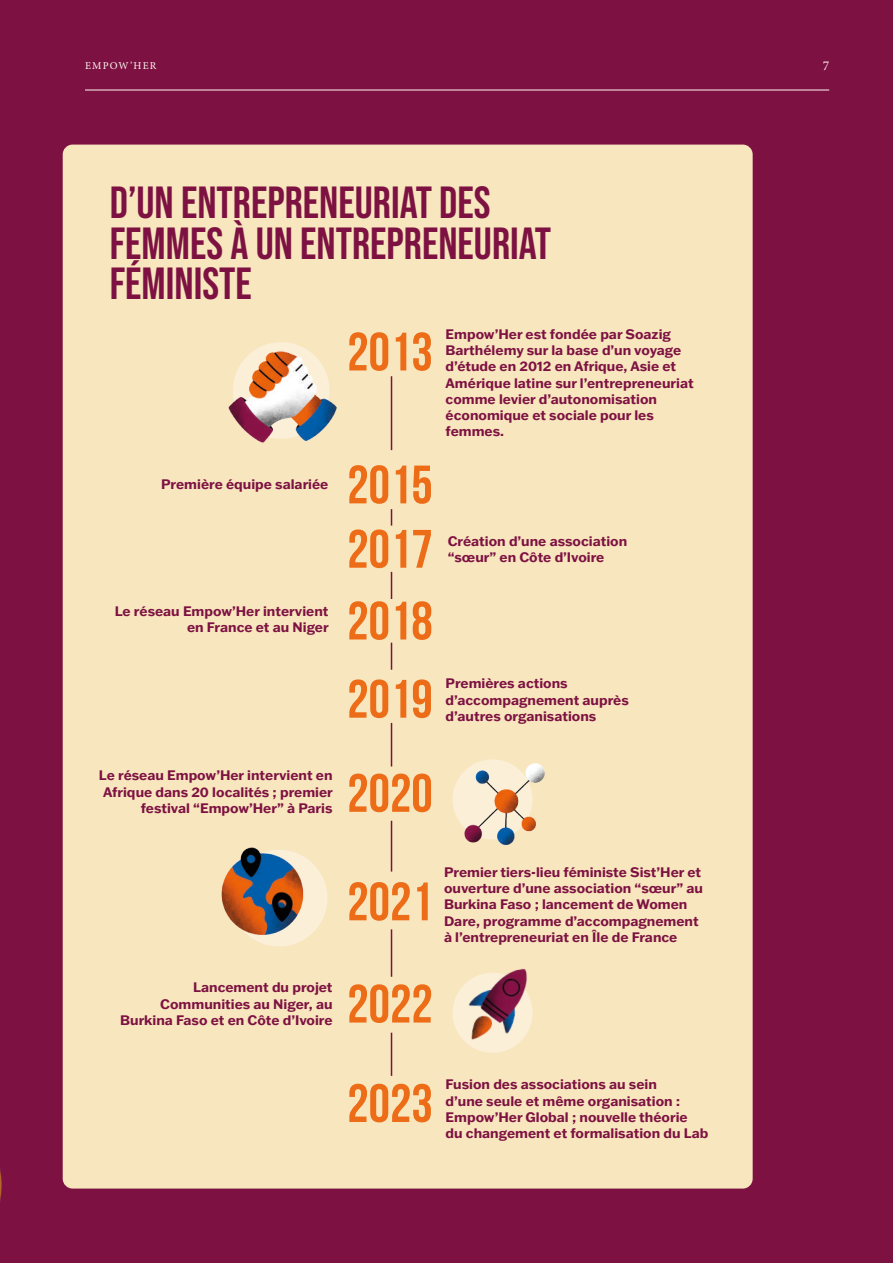
<style>
.page{position:relative;width:893px;height:1263px;background:#7d1142}
.page>*{position:absolute;margin:0;border:0;box-sizing:border-box;transform-origin:0 0}
.t1{font:700 54px/64.3px "Bebas Neue";color:#ed6c17}
.t2{font:45px/40.5px "Bebas Neue";color:#7d1242}
.t3{font:700 13.5px/16.2px "Franklin Gothic ATF";color:#7d1242}
.t4{font:13.5px "Minion Pro";color:#fff7f0}
.t5{font:10.5px "Minion Pro";letter-spacing:.11em;color:#fff7f0}
</style>
<div class="page">
<img style="left:0;top:1026px;width:66px;height:175px">
<div style="left:63px;top:145px;width:690px;height:1043px;background:#f8e6be;border-radius:10px"></div>
<hr style="left:391px;top:376px;width:1px;height:74px;background:#7d1242">
<hr style="left:391px;top:929px;width:1px;height:48px;background:#7d1242">
<svg style="left:391px;top:509px;width:1px;height:17px"></svg>
<svg style="left:391px;top:572px;width:1px;height:27px"></svg>
<svg style="left:391px;top:643px;width:1px;height:27px"></svg>
<hr style="left:391px;top:723px;width:1px;height:43px;background:#7d1242">
<hr style="left:391px;top:821px;width:1px;height:50px;background:#7d1242">
<hr style="left:391px;top:1033px;width:1px;height:43px;background:#7d1242">
<hr style="left:85px;top:90px;width:744px;height:1px;background:#fff7f0">
<div style="left:231px;top:850px;width:96px;height:96px;background:#fbefd8;border-radius:50%"></div>
<img style="left:452px;top:759px;width:93px;height:86px">
<img style="left:221px;top:847px;width:93px;height:99px">
<img style="left:228px;top:342px;width:109px;height:101px">
<img style="left:452px;top:968px;width:81px;height:84px">
<p class="t5" style="left:85px;top:58px;width:73px">EMPOW’HER</p>
<p class="t4" style="left:823px;top:57px;width:8px">7</p>
<h2 class="t2" style="left:110px;top:182px;width:443px">D’UN ENTREPRENEURIAT DES<br>FEMMES À UN ENTREPRENEURIAT<br>FÉMINISTE</h2>
<p class="t3" style="left:161px;top:476px;width:169px">Première équipe salariée</p>
<p class="t3" style="left:115px;top:602px;width:215px;text-align:right">Le réseau Empow’Her intervient en France et au Niger</p>
<h1 class="t1" style="left:347px;top:319px;width:87px">2013</h1>
<h1 class="t1" style="left:347px;top:452px;width:87px">2015<br>2017</h1>
<h1 class="t1" style="left:347px;top:581px;width:87px;line-height:78.2px">2018<br>2019</h1>
<p class="t3" style="left:446px;top:326px;width:250px">Empow’Her est fondée par Soazig<br>Barthélemy sur la base d’un voyage d’étude en 2012 en Afrique, Asie et<br>Amérique latine sur l’entrepreneuriat comme levier d’autonomisation économique et sociale pour les femmes.</p>
<p class="t3" style="left:448px;top:532px;width:181px">Création d’une association “sœur” en Côte d’Ivoire</p>
<p class="t3" style="left:446px;top:675px;width:185px">Premières actions d’accompagnement auprès d’autres organisations</p>
<p class="t3" style="left:99px;top:767px;width:235px;text-align:right">Le réseau Empow’Her intervient en<br>Afrique dans 20 localités ; premier festival “Empow’Her” à Paris</p>
<p class="t3" style="left:120px;top:979px;width:214px;text-align:right">Lancement du projet<br>Communities au Niger, au<br>Burkina Faso et en Côte d’Ivoire</p>
<h1 class="t1" style="left:347px;top:738px;width:87px;line-height:108.4px">2020<br>2021</h1>
<p class="t3" style="left:444px;top:864px;width:260px">Premier tiers-lieu féministe Sist’Her et ouverture d’une association “sœur” au Burkina Faso ; lancement de Women Dare, programme d’accompagnement à l’entrepreneuriat en Île de France</p>
<h1 class="t1" style="left:347px;top:953px;width:87px;line-height:99.4px">2022<br>2023</h1>
<p class="t3" style="left:446px;top:1076px;width:264px">Fusion des associations au sein<br>d’une seule et même organisation :<br>Empow’Her Global ; nouvelle théorie<br>du changement et formalisation du Lab</p>
</div>
